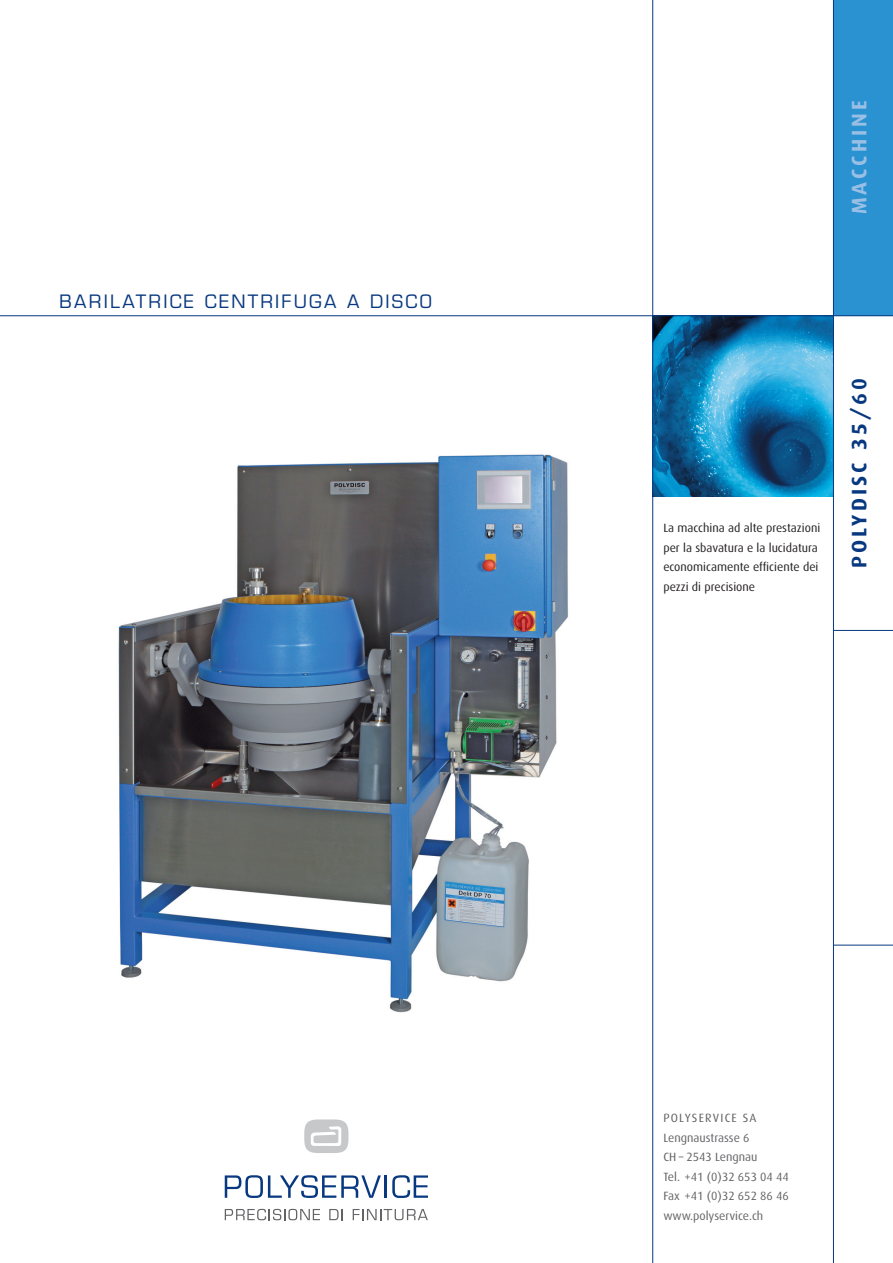
<style>
.page{position:relative;width:893px;height:1263px;background:#fff}
.page>*{position:absolute;margin:0;border:0;box-sizing:border-box;transform-origin:0 0}
.t1{font:700 21px "Dax";letter-spacing:.15em;color:#083880}
.t2{font:700 21px "Dax";letter-spacing:.15em;color:#9abfe5}
.t3{font:18px "Eurostile";letter-spacing:.125em;color:#083880}
.t4{font:12px/19.5px "Dax";color:#231f20}
.t5{font:12px/19.5px "Dax";color:#636366}
</style>
<div class="page">
<div style="left:833px;top:0;width:60px;height:316px;background:#2a92d0"></div>
<img style="left:118px;top:454px;width:450px;height:559px">
<img style="left:653px;top:316px;width:180px;height:180px">
<hr style="left:0;top:315px;width:893px;height:1px;background:#083880">
<hr style="left:652px;top:0;width:1px;height:1263px;background:#083880">
<hr style="left:833px;top:0;width:1px;height:1263px;background:#083880">
<hr style="left:833px;top:945px;width:60px;height:1px;background:#083880">
<hr style="left:833px;top:630px;width:60px;height:1px;background:#083880">
<svg style="left:225px;top:1175px;width:156px;height:23px"></svg>
<hr style="left:385px;top:1175px;width:2px;height:23px;background:#083880">
<svg style="left:392px;top:1175px;width:36px;height:23px"></svg>
<div style="left:304px;top:1119px;width:44px;height:34px;background:#c7c8ca;border-radius:14px"></div>
<svg style="left:311px;top:1126px;width:30px;height:20px"></svg>
<svg style="left:225px;top:1209px;width:95px;height:11px"></svg>
<svg style="left:329px;top:1209px;width:14px;height:11px"></svg>
<svg style="left:353px;top:1209px;width:75px;height:11px"></svg>
<h2 class="t3" style="left:60px;top:291px;width:374px">BARILATRICE CENTRIFUGA A DISCO</h2>
<h1 class="t2" style="left:847px;top:214px;width:116px;rotate:-90deg">MACCHINE</h1>
<p class="t4" style="left:663px;top:518px;width:158px">La macchina ad alte prestazioni per la sbavatura e la lucidatura economicamente efficiente dei pezzi di precisione</p>
<h1 class="t1" style="left:847px;top:568px;width:192px;rotate:-90deg">POLYDISC 35/60</h1>
<p class="t5" style="left:663px;top:1108px;width:127px">POLYSERVICE SA<br>Lengnaustrasse 6<br>CH – 2543 Lengnau<br>Tel. +41 (0)32 653 04 44<br>Fax +41 (0)32 652 86 46 www.polyservice.ch</p>
</div>
